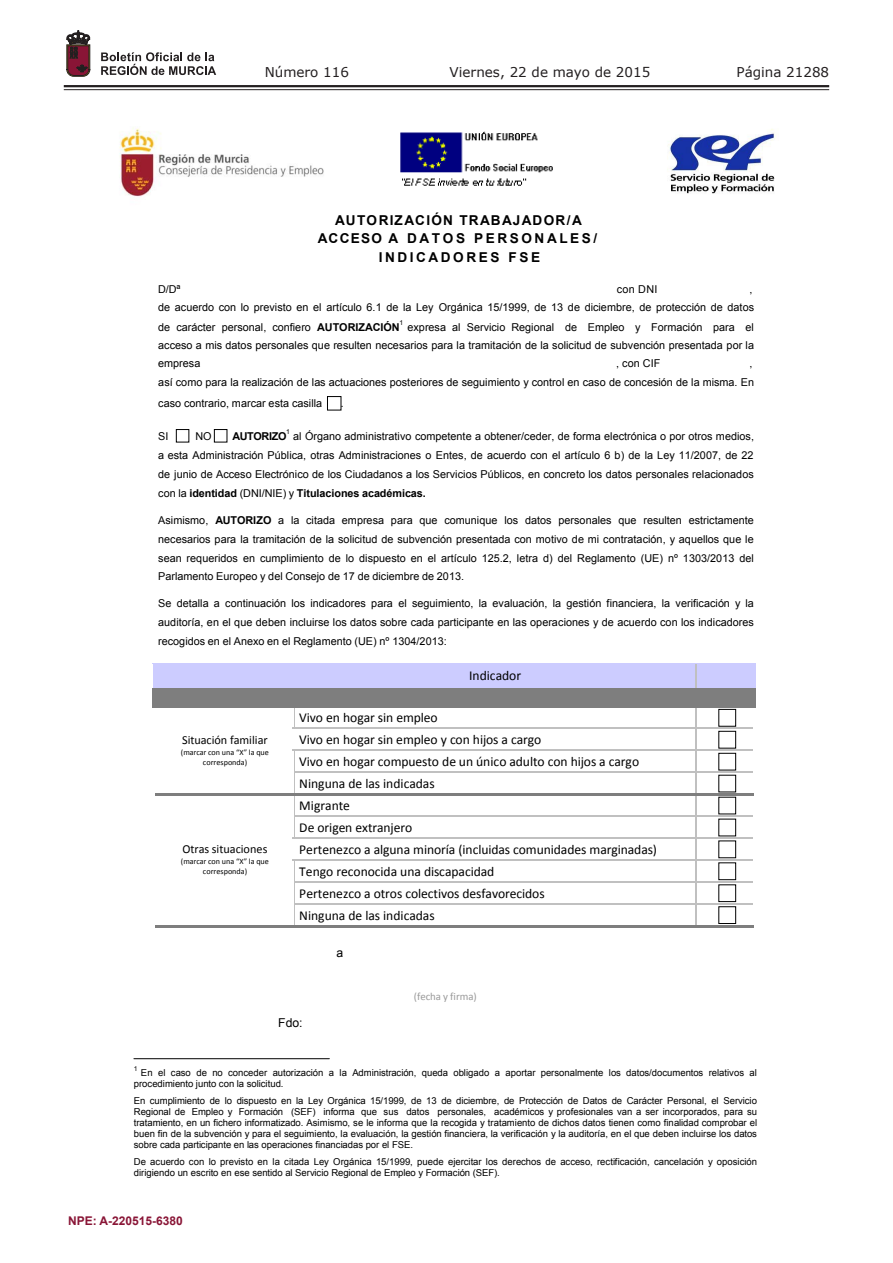
<style>
.page{position:relative;width:893px;height:1263px;background:#fff}
.page>*{position:absolute;margin:0;border:0;box-sizing:border-box;transform-origin:0 0}
.t1{font:13.65px/22px "Calibri";letter-spacing:-.005em;color:#000}
.t2{font:700 13.65px/18.8px "Arial";letter-spacing:.19em;color:#000;text-align:center}
.t3{font:13.5px "Verdana";color:#231f20}
.t4{font:12.15px "Calibri";color:#000}
.t5{font:12.15px "Arial";color:#000}
.NPE{font:700 12px "Arial";color:#891536}
.t6{font:10.8px/18.8px "Arial";color:#000;text-align:justify}
.t7{font:10.8px "Calibri";color:#9a9a9a}
.t8{font:700 10.8px "Arial";letter-spacing:-.03em;color:#000}
.t9{font:10.8px "Calibri";color:#000}
.t10{font:9.6px/10.9px "Arial";color:#000}
.t11{font:8.1px/9.9px "Calibri";color:#000;text-align:center}
.t12{font:6.75px "Arial";color:#000}
.s1{font-weight:700}
</style>
<div class="page">
<hr style="left:64px;top:85px;width:765px;height:2px;background:#231f20">
<hr style="left:64px;top:89px;width:765px;height:1px;background:#231f20">
<svg style="left:101px;top:52px;width:115px;height:23px"></svg>
<svg style="left:67px;top:31px;width:23px;height:45px"></svg>
<svg style="left:175px;top:396px;width:562px;height:375px"></svg>
<div style="left:159px;top:708px;width:138px;height:24px;background:#fff"></div>
<svg style="left:717px;top:774px;width:20px;height:128px"></svg>
<div style="left:718px;top:906px;width:18px;height:18px;border:1px solid #000"></div>
<hr style="left:134px;top:1058px;width:195px;height:1px;background:#000">
<img style="left:119px;top:127px;width:205px;height:70px">
<img style="left:668px;top:129px;width:108px;height:65px">
<img style="left:400px;top:132px;width:153px;height:54px">
<div style="left:158px;top:664px;width:537px;height:24px;background:#ccf"></div>
<div style="left:696px;top:664px;width:55px;height:24px;background:#ccf"></div>
<hr style="left:153px;top:663px;width:603px;height:1px;background:#ccf">
<div style="left:153px;top:664px;width:5px;height:24px;background:#ccf"></div>
<svg style="left:695px;top:664px;width:1px;height:24px"></svg>
<div style="left:751px;top:664px;width:5px;height:24px;background:#ccf"></div>
<div style="left:158px;top:690px;width:592px;height:16px;background:#7e7e7e"></div>
<hr style="left:152px;top:688px;width:604px;height:2px;background:#7e7e7e">
<div style="left:152px;top:690px;width:6px;height:16px;background:#7e7e7e"></div>
<div style="left:750px;top:690px;width:6px;height:16px;background:#7e7e7e"></div>
<hr style="left:152px;top:706px;width:604px;height:2px;background:#7e7e7e">
<svg style="left:292px;top:708px;width:5px;height:20px"></svg>
<hr style="left:292px;top:728px;width:403px;height:1px;background:#c0c0c0">
<hr style="left:696px;top:728px;width:57px;height:1px;background:#c0c0c0">
<div style="left:292px;top:730px;width:5px;height:20px;background:#fff"></div>
<hr style="left:292px;top:750px;width:403px;height:1px;background:#c0c0c0">
<hr style="left:696px;top:750px;width:57px;height:1px;background:#c0c0c0">
<hr style="left:295px;top:772px;width:400px;height:1px;background:#c0c0c0">
<hr style="left:696px;top:772px;width:57px;height:1px;background:#c0c0c0">
<hr style="left:155px;top:794px;width:598px;height:2px;background:#7e7e7e">
<hr style="left:295px;top:815px;width:400px;height:2px;background:#c0c0c0">
<hr style="left:696px;top:815px;width:57px;height:2px;background:#c0c0c0">
<svg style="left:292px;top:751px;width:5px;height:86px"></svg>
<hr style="left:292px;top:837px;width:403px;height:2px;background:#c0c0c0">
<hr style="left:696px;top:837px;width:57px;height:2px;background:#c0c0c0">
<hr style="left:292px;top:859px;width:403px;height:2px;background:#c0c0c0">
<hr style="left:696px;top:859px;width:57px;height:2px;background:#c0c0c0">
<hr style="left:295px;top:881px;width:400px;height:1px;background:#c0c0c0">
<hr style="left:696px;top:881px;width:57px;height:1px;background:#c0c0c0">
<hr style="left:295px;top:903px;width:400px;height:1px;background:#c0c0c0">
<hr style="left:696px;top:903px;width:57px;height:1px;background:#c0c0c0">
<hr style="left:155px;top:925px;width:139px;height:2px;background:#7e7e7e">
<svg style="left:294px;top:861px;width:1px;height:64px"></svg>
<hr style="left:294px;top:925px;width:401px;height:2px;background:#7e7e7e">
<svg style="left:695px;top:708px;width:1px;height:217px"></svg>
<hr style="left:695px;top:925px;width:58px;height:2px;background:#7e7e7e">
<p class="t3" style="left:265px;top:62px;width:86px">Número 116</p>
<p class="t3" style="left:450px;top:62px;width:202px">Viernes, 22 de mayo de 2015</p>
<p class="t3" style="left:736px;top:62px;width:94px">Página 21288</p>
<p class="t2" style="left:318px;top:211px;width:281px">AU T O R I Z AC I Ó N T R AB AJ AD O R / A<br>AC C E S O A DATOS PER S ONALES/<br>INDICADOR E S FSE</p>
<p class="t6" style="left:158px;top:279px;width:24px">D/Dª</p>
<p class="t6" style="left:617px;top:279px;width:42px">con DNI</p>
<p class="t6" style="left:158px;top:279px;width:597px;line-height:19.2px;text-align:left;text-indent:591px">, de acuerdo con lo previsto en el artículo 6.1 de la Ley Orgánica 15/1999, de 13 de diciembre, de protección de datos de carácter personal, confiero <span class="s1">AUTORIZACIÓN</span></p>
<p class="t12" style="left:400px;top:319px;width:5px">1</p>
<p class="t6" style="left:158px;top:318px;width:597px;line-height:17.9px;text-indent:249px">expresa al Servicio Regional de Empleo y Formación para el acceso a mis datos personales que resulten necesarios para la tramitación de la solicitud de subvención presentada por la empresa</p>
<p class="t6" style="left:616px;top:354px;width:46px">, con CIF</p>
<p class="t6" style="left:158px;top:354px;width:597px;text-align:right">,<br>así como para la realización de las actuaciones posteriores de seguimiento y control en caso de concesión de la misma. En</p>
<p class="t6" style="left:158px;top:394px;width:165px">caso contrario, marcar esta casilla</p>
<p class="t9" style="left:341px;top:397px;width:4px">.</p>
<p class="t6" style="left:158px;top:427px;width:12px">SI</p>
<p class="t6" style="left:195px;top:427px;width:18px">NO</p>
<p class="t8" style="left:232px;top:429px;width:56px">AUTORIZO</p>
<p class="t12" style="left:286px;top:428px;width:5px">1</p>
<p class="t6" style="left:158px;top:427px;width:597px;text-indent:135px">al Órgano administrativo competente a obtener/ceder, de forma electrónica o por otros medios, a esta Administración Pública, otras Administraciones o Entes, de acuerdo con el artículo 6 b) de la Ley 11/2007, de 22 de junio de Acceso Electrónico de los Ciudadanos a los Servicios Públicos, en concreto los datos personales relacionados con la <span class="s1">identidad</span> (DNI/NIE) y <span class="s1">Titulaciones académicas.</span></p>
<p class="t6" style="left:158px;top:511px;width:597px">Asimismo, <span class="s1">AUTORIZO</span> a la citada empresa para que comunique los datos personales que resulten estrictamente necesarios para la tramitación de la solicitud de subvención presentada con motivo de mi contratación, y aquellos que le sean requeridos en cumplimiento de lo dispuesto en el artículo 125.2, letra d) del Reglamento (UE) nº 1303/2013 del Parlamento Europeo y del Consejo de 17 de diciembre de 2013.</p>
<p class="t6" style="left:158px;top:594px;width:597px">Se detalla a continuación los indicadores para el seguimiento, la evaluación, la gestión financiera, la verificación y la auditoría, en el que deben incluirse los datos sobre cada participante en las operaciones y de acuerdo con los indicadores recogidos en el Anexo en el Reglamento (UE) nº 1304/2013:</p>
<p class="t1" style="left:469px;top:664px;width:53px">Indicador</p>
<p class="t4" style="left:182px;top:732px;width:87px">Situación familiar</p>
<p class="t11" style="left:181px;top:747px;width:89px">(marcar con una “X” la que corresponda)</p>
<p class="t4" style="left:183px;top:842px;width:86px">Otras situaciones</p>
<p class="t11" style="left:181px;top:857px;width:89px">(marcar con una “X” la que corresponda)</p>
<p class="t1" style="left:299px;top:707px;width:341px">Vivo en hogar sin empleo<br>Vivo en hogar sin empleo y con hijos a cargo<br>Vivo en hogar compuesto de un único adulto con hijos a cargo Ninguna de las indicadas</p>
<p class="t1" style="left:299px;top:794px;width:359px">Migrante<br>De origen extranjero<br>Pertenezco a alguna minoría (incluidas comunidades marginadas)<br>Tengo reconocida una discapacidad<br>Pertenezco a otros colectivos desfavorecidos<br>Ninguna de las indicadas</p>
<p class="t5" style="left:336px;top:944px;width:8px">a</p>
<p class="t7" style="left:414px;top:990px;width:65px">(fecha y firma)</p>
<p class="t5" style="left:278px;top:1015px;width:26px">Fdo:</p>
<p class="t12" style="left:134px;top:1064px;width:5px">1</p>
<p class="t10" style="left:134px;top:1067px;width:625px;text-indent:7px">En el caso de no conceder autorización a la Administración, queda obligado a aportar personalmente los datos/documentos relativos al procedimiento junto con la solicitud.</p>
<p class="t10" style="left:134px;top:1096px;width:625px;text-align:justify">En cumplimiento de lo dispuesto en la Ley Orgánica 15/1999, de 13 de diciembre, de Protección de Datos de Carácter Personal, el Servicio Regional de Empleo y Formación (SEF) informa que sus datos personales, académicos y profesionales van a ser incorporados, para su tratamiento, en un fichero informatizado. Asimismo, se le informa que la recogida y tratamiento de dichos datos tienen como finalidad comprobar el buen fin de la subvención y para el seguimiento, la evaluación, la gestión financiera, la verificación y la auditoría, en el que deben incluirse los datos sobre cada participante en las operaciones financiadas por el FSE.</p>
<p class="t10" style="left:134px;top:1157px;width:625px">De acuerdo con lo previsto en la citada Ley Orgánica 15/1999, puede ejercitar los derechos de acceso, rectificación, cancelación y oposición dirigiendo un escrito en ese sentido al Servicio Regional de Empleo y Formación (SEF).</p>
<p class="NPE" style="left:68px;top:1213px;width:116px">NPE: A-220515-6380</p>
</div>
